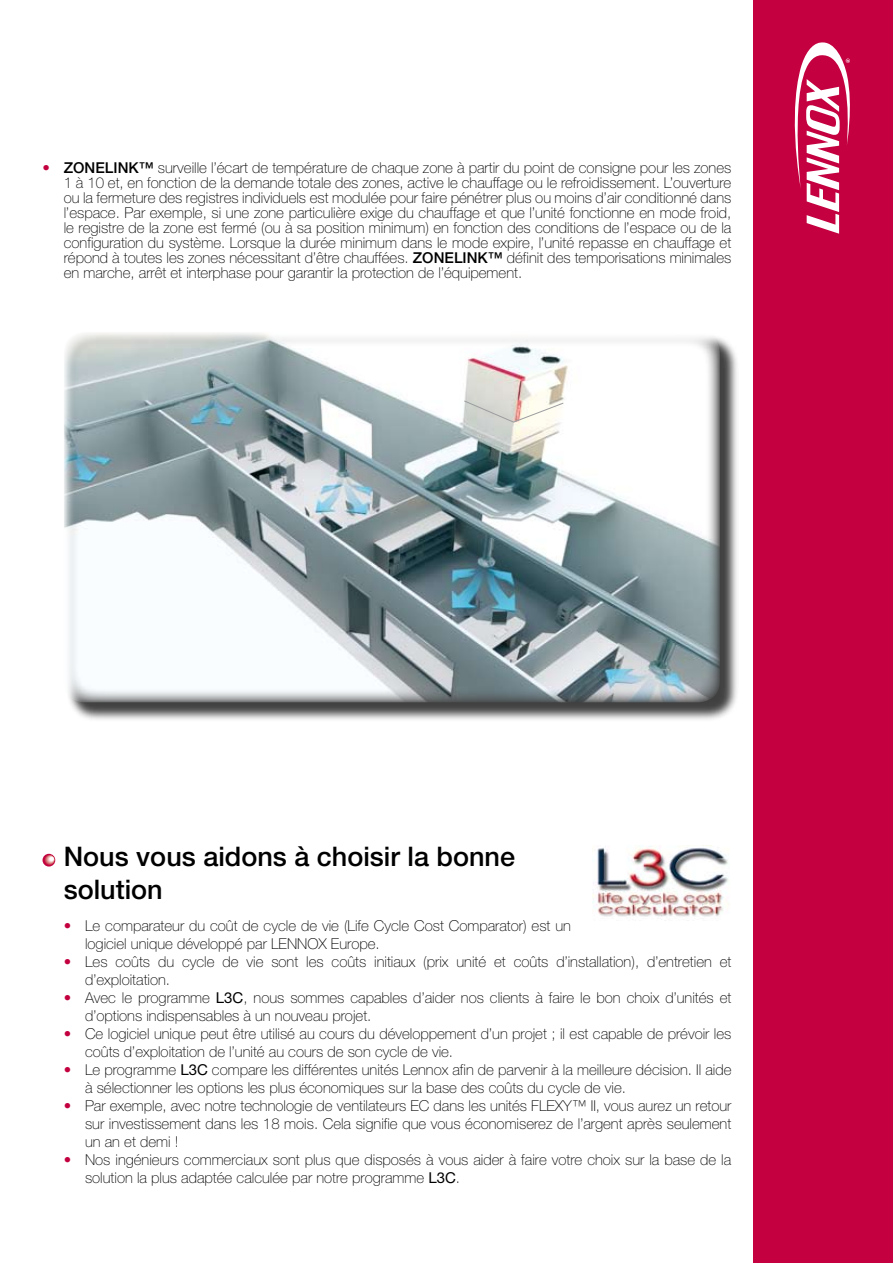
<style>
.page{position:relative;width:893px;height:1263px;background:#fff}
.page>*{position:absolute;margin:0;border:0;box-sizing:border-box;transform-origin:0 0}
.t1{font:500 27px/32.4px "Helvetica Neue";color:#000}
.t2{font:100 15px/18px "Helvetica Neue";color:#000}
.t3{font:100 15px "Helvetica Neue";color:#c3003f}
.t4{font:500 15px "Helvetica Neue";color:#000}
.t5{font:500 15px "Helvetica Neue";color:#c3003f}
.s1{font-weight:500}
.s2{font-weight:400}
</style>
<div class="page">
<div style="left:753px;top:0;width:140px;height:1263px;background:#c40040"></div>
<svg style="left:794px;top:42px;width:56px;height:192px"></svg>
<div style="left:43px;top:854px;width:12px;height:12px;background:#c20340;border-radius:50%"></div>
<svg style="left:44px;top:855px;width:11px;height:10px"></svg>
<div style="left:45px;top:855px;width:9px;height:9px;background:#c93b52;border-radius:50%"></div>
<svg style="left:46px;top:855px;width:8px;height:9px"></svg>
<div style="left:46px;top:856px;width:8px;height:7px;background:#dc8586;border-radius:50%"></div>
<div style="left:47px;top:856px;width:7px;height:7px;background:#e39b9a;border-radius:50%"></div>
<svg style="left:48px;top:856px;width:6px;height:6px"></svg>
<img style="left:592px;top:845px;width:137px;height:72px">
<div style="left:65px;top:333px;width:674px;height:389px;background:#000;opacity:.75"></div>
<img style="left:64px;top:332px;width:656px;height:370px;border-radius:21px">
<svg style="left:464px;top:400px;width:100px;height:23px"></svg>
<p class="t5" style="left:43px;top:159px;width:9px">•</p>
<p class="t4" style="left:64px;top:159px;width:21px">Zone</p>
<p class="t2" style="left:64px;top:161px;width:669px;line-height:15px;text-align:justify;text-indent:41px"><span class="s1">Link™</span> surveille l’écart de température de chaque zone à partir du point de consigne pour les zones 1 à 10 et, en fonction de la demande totale des zones, active le chauffage ou le refroidissement. L’ouverture ou la fermeture des registres individuels est modulée pour faire pénétrer plus ou moins d’air conditionné dans l’espace. Par exemple, si une zone particulière exige du chauffage et que l’unité fonctionne en mode froid, le registre de la zone est fermé (ou à sa position minimum) en fonction des conditions de l’espace ou de la configuration du système. Lorsque la durée minimum dans le mode expire, l’unité repasse en chauffage et répond à toutes les zones nécessitant d’être chauffées. <span class="s1">Zone</span></p>
<p class="t2" style="left:64px;top:251px;width:669px;line-height:15px;text-indent:390px"><span class="s1">Link™</span> définit des temporisations minimales en marche, arrêt et interphase pour garantir la protection de l’équipement.</p>
<h1 class="t1" style="left:64px;top:840px;width:453px">Nous vous aidons à choisir la bonne solution</h1>
<p class="t2" style="left:85px;top:916px;width:648px">Le comparateur du coût de cycle de vie (Life Cycle Cost Comparator) est un<br>logiciel unique développé par LENNOX Europe.<br>Les coûts du cycle de vie sont les coûts initiaux (prix unité et coûts d’installation), d’entretien et d’exploitation.<br>Avec le programme <span class="s2">L3C</span>, nous sommes capables d’aider nos clients à faire le bon choix d’unités et d’options indispensables à un nouveau projet.<br>Ce logiciel unique peut être utilisé au cours du développement d’un projet ; il est capable de prévoir les coûts d’exploitation de l’unité au cours de son cycle de vie.<br>Le programme <span class="s2">L3C</span> compare les différentes unités Lennox afin de parvenir à la meilleure décision. Il aide à sélectionner les options les plus économiques sur la base des coûts du cycle de vie.<br>Par exemple, avec notre technologie de ventilateurs EC dans les unités FLEXY™ II, vous aurez un retour sur investissement dans les 18 mois. Cela signifie que vous économiserez de l’argent après seulement un an et demi !<br>Nos ingénieurs commerciaux sont plus que disposés à vous aider à faire votre choix sur la base de la solution la plus adaptée calculée par notre programme <span class="s2">L3C</span>.</p>
<p class="t3" style="left:64px;top:917px;width:9px">•</p>
<p class="t3" style="left:64px;top:953px;width:9px">•</p>
<p class="t3" style="left:64px;top:989px;width:9px">•</p>
<p class="t3" style="left:64px;top:1025px;width:9px">•</p>
<p class="t3" style="left:64px;top:1061px;width:9px">•</p>
<p class="t3" style="left:64px;top:1097px;width:9px">•</p>
<p class="t3" style="left:64px;top:1151px;width:9px">•</p>
</div>
